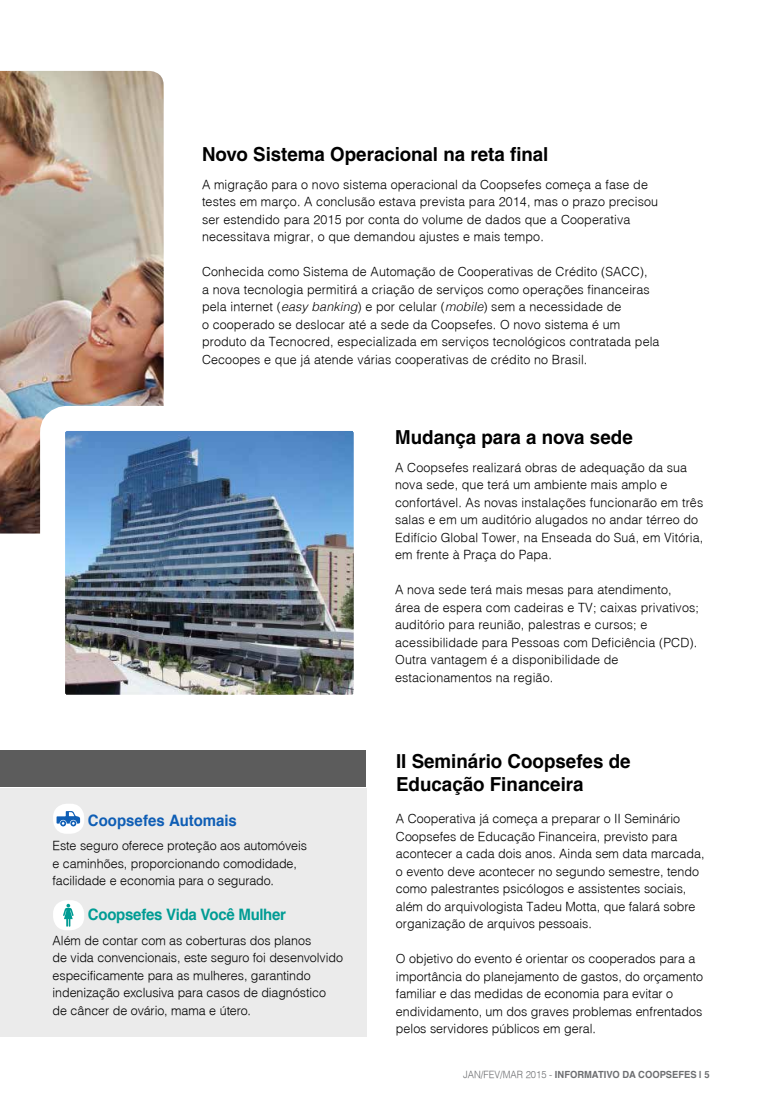
<style>
.page{position:relative;width:762px;height:1099px;background:#fff}
.page>*{position:absolute;margin:0;border:0;box-sizing:border-box;transform-origin:0 0}
.t1{font:700 19.25px "Helvetica LT Std";letter-spacing:-.005em;color:#000}
.t2{font:700 19.25px/22.5px "Helvetica";color:#000}
.t3{font:700 15.75px "Helvetica";letter-spacing:-.02em;color:#009c94;scale:.95 1}
.t4{font:700 15.75px "Helvetica";color:#0f5eb5;scale:.95 1}
.t5{font:300 12.5px/17.5px "Helvetica";letter-spacing:.01em;color:#000}
.t6{font:700 9.88px "Helvetica";color:#6d6e71;scale:.95 1}
.s1{font-style:italic}
.s2{font-weight:300}
</style>
<div class="page">
<div style="left:0;top:788px;width:367px;height:248px;background:#ebebeb"></div>
<div style="left:53px;top:803px;width:31px;height:30px;background:#fff;border-radius:14px"></div>
<div style="left:0;top:750px;width:365px;height:36px;background:#5c5c5c"></div>
<svg style="left:57px;top:811px;width:23px;height:15px"></svg>
<img style="left:0;top:71px;width:164px;height:462px">
<div style="left:53px;top:900px;width:31px;height:30px;background:#fff;border-radius:14px"></div>
<svg style="left:63px;top:903px;width:11px;height:23px"></svg>
<img style="left:66px;top:432px;width:287px;height:261px">
<div style="left:40px;top:406px;width:339px;height:313px;border:25px solid #fff;border-radius:14px"></div>
<h1 class="t1" style="left:202px;top:142px;width:348px">Novo Sistema Operacional na reta final</h1>
<p class="t5" style="left:202px;top:175px;width:458px">A migração para o novo sistema operacional da Coopsefes começa a fase de testes em março. A conclusão estava prevista para 2014, mas o prazo precisou ser estendido para 2015 por conta do volume de dados que a Cooperativa necessitava migrar, o que demandou ajustes e mais tempo.</p>
<p class="t5" style="left:202px;top:263px;width:459px">Conhecida como Sistema de Automação de Cooperativas de Crédito (SACC),<br>a nova tecnologia permitirá a criação de serviços como operações financeiras pela internet (<span class="s1">easy banking</span>) e por celular (<span class="s1">mobile</span>) sem a necessidade de<br>o cooperado se deslocar até a sede da Coopsefes. O novo sistema é um produto da Tecnocred, especializada em serviços tecnológicos contratada pela Cecoopes e que já atende várias cooperativas de crédito no Brasil.</p>
<h1 class="t1" style="left:395px;top:425px;width:239px">Mudança para a nova sede</h1>
<p class="t4" style="left:88px;top:807px;width:158px">Coopsefes Automais</p>
<p class="t5" style="left:53px;top:836px;width:256px">Este seguro oferece proteção aos automóveis e caminhões, proporcionando comodidade, facilidade e economia para o segurado.</p>
<p class="t3" style="left:88px;top:902px;width:210px">Coopsefes Vida Você Mulher</p>
<p class="t5" style="left:53px;top:931px;width:292px">Além de contar com as coberturas dos planos<br>de vida convencionais, este seguro foi desenvolvido especificamente para as mulheres, garantindo indenização exclusiva para casos de diagnóstico de câncer de ovário, mama e útero.</p>
<p class="t5" style="left:395px;top:458px;width:310px">A Coopsefes realizará obras de adequação da sua nova sede, que terá um ambiente mais amplo e confortável. As novas instalações funcionarão em três salas e em um auditório alugados no andar térreo do Edifício Global Tower, na Enseada do Suá, em Vitória, em frente à Praça do Papa.</p>
<p class="t5" style="left:395px;top:581px;width:305px">A nova sede terá mais mesas para atendimento, área de espera com cadeiras e TV; caixas privativos; auditório para reunião, palestras e cursos; e acessibilidade para Pessoas com Deficiência (PCD).<br>Outra vantagem é a disponibilidade de estacionamentos na região.</p>
<h1 class="t2" style="left:396px;top:750px;width:236px">II Seminário Coopsefes de<br>Educação Financeira</h1>
<p class="t5" style="left:396px;top:809px;width:310px">A Cooperativa já começa a preparar o II Seminário Coopsefes de Educação Financeira, previsto para acontecer a cada dois anos. Ainda sem data marcada, o evento deve acontecer no segundo semestre, tendo como palestrantes psicólogos e assistentes sociais, além do arquivologista Tadeu Motta, que falará sobre organização de arquivos pessoais.</p>
<p class="t5" style="left:396px;top:949px;width:309px">O objetivo do evento é orientar os cooperados para a importância do planejamento de gastos, do orçamento familiar e das medidas de economia para evitar o endividamento, um dos graves problemas enfrentados pelos servidores públicos em geral.</p>
<p class="t6" style="left:463px;top:1066px;width:261px"><span class="s2">JAN/FEV/MAR 2015 -</span> INFORMATIVO DA COOPSEFES | 5</p>
</div>
